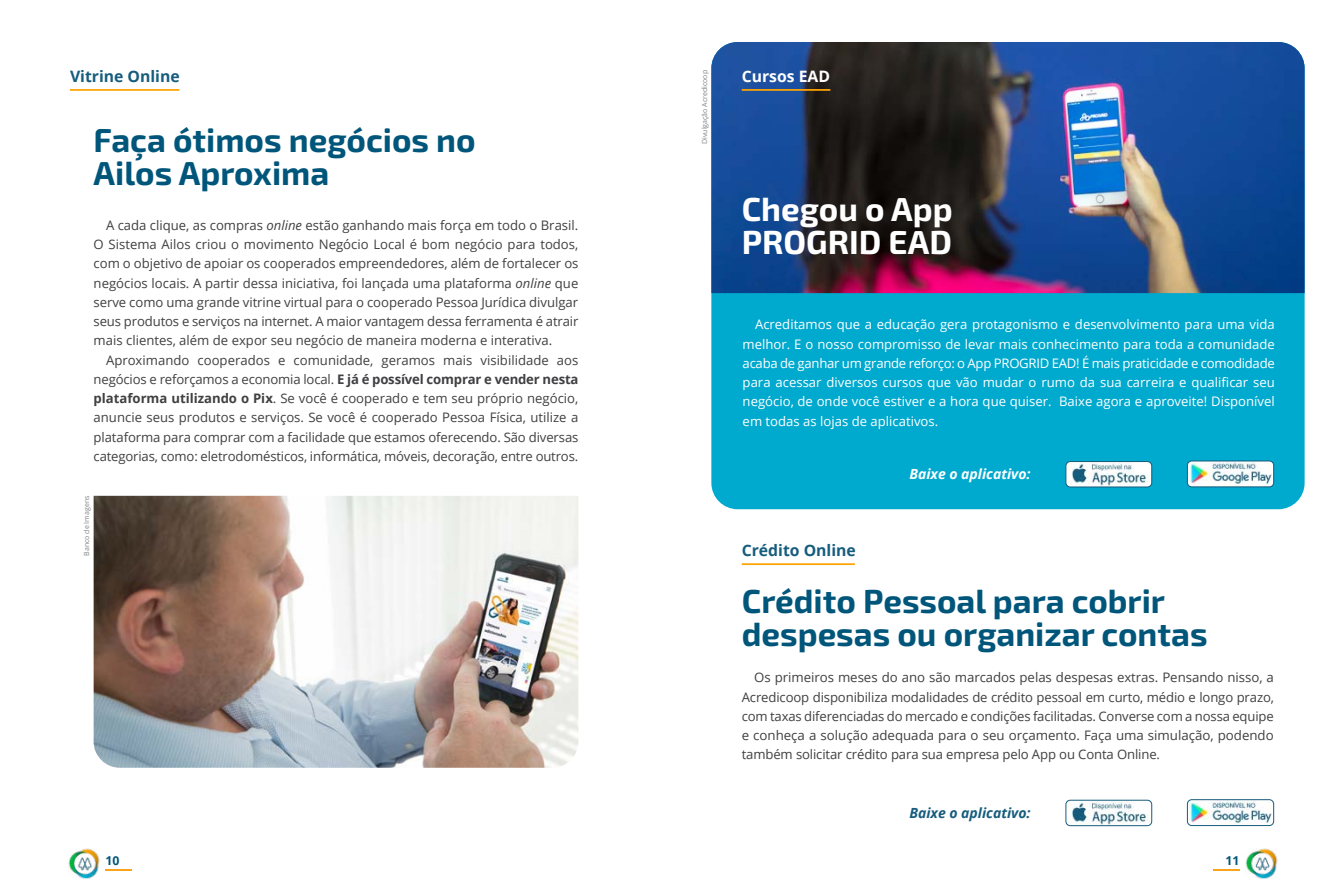
<style>
.page{position:relative;width:1344px;height:896px;background:#fff}
.page>*{position:absolute;margin:0;border:0;box-sizing:border-box;transform-origin:0 0}
.t1{font:700 33.25px/33.2px "Exo 2";color:#00567a}
.t2{font:700 33.25px/33.2px "Exo 2";color:#fff}
.t3{font:700 15.75px "Open Sans";color:#165c7d}
.t4{font:700 15.75px "Open Sans";color:#fff}
.t5{font:italic 700 14px "Open Sans";color:#fff}
.t6{font:italic 700 14px "Open Sans";color:#165c7d}
.t7{font:13.12px/19.2px "Open Sans";letter-spacing:-.01em;color:#404042;text-align:justify}
.t8{font:13.12px/19.2px "Open Sans";color:#fff;text-align:justify}
.t9{font:700 12.25px "Open Sans";color:#00567a}
.t10{font:7px "Open Sans";color:#808285}
.s1{font-style:italic}
.s2{font-weight:700}
</style>
<div class="page">
<hr style="left:70px;top:89px;width:109px;height:2px;background:#ffa300">
<img style="left:94px;top:496px;width:484px;height:272px">
<div style="left:711px;top:42px;width:594px;height:467px;background:#00a9ce;border-radius:26px"></div>
<img style="left:711px;top:42px;width:594px;height:251px">
<hr style="left:742px;top:89px;width:88px;height:2px;background:#ffa300">
<img style="left:1066px;top:462px;width:86px;height:25px">
<div style="left:1066px;top:461px;width:86px;height:26px;border:1px solid #165c7d;border-radius:4px"></div>
<img style="left:1187px;top:461px;width:87px;height:26px">
<div style="left:1187px;top:461px;width:87px;height:26px;border:1px solid #165c7d;border-radius:4px"></div>
<img style="left:1066px;top:800px;width:86px;height:26px">
<div style="left:1066px;top:800px;width:86px;height:26px;border:1px solid #165c7d;border-radius:4px"></div>
<img style="left:1189px;top:801px;width:85px;height:25px">
<div style="left:1187px;top:799px;width:87px;height:27px;border:1px solid #165c7d;border-radius:4px"></div>
<hr style="left:742px;top:563px;width:113px;height:2px;background:#ffa300">
<img style="left:1246px;top:848px;width:31px;height:30px">
<img style="left:68px;top:848px;width:31px;height:30px">
<hr style="left:106px;top:869px;width:26px;height:2px;background:#faa419">
<hr style="left:1213px;top:869px;width:27px;height:2px;background:#faa419">
<p class="t3" style="left:70px;top:65px;width:111px">Vitrine Online</p>
<h1 class="t1" style="left:94px;top:124px;width:384px">Faça ótimos negócios no<br>Ailos Aproxima</h1>
<p class="t7" style="left:94px;top:215px;width:486px;text-indent:12px">A cada clique, as compras <span class="s1">online</span> estão ganhando mais força em todo o Brasil.<br>O Sistema Ailos criou o movimento Negócio Local é bom negócio para todos, com o objetivo de apoiar os cooperados empreendedores, além de fortalecer os negócios locais. A partir dessa iniciativa, foi lançada uma plataforma <span class="s1">online</span> que serve como uma grande vitrine virtual para o cooperado Pessoa Jurídica divulgar seus produtos e serviços na internet. A maior vantagem dessa ferramenta é atrair mais clientes, além de expor seu negócio de maneira moderna e interativa.</p>
<p class="t7" style="left:94px;top:350px;width:486px;text-indent:12px">Aproximando cooperados e comunidade, geramos mais visibilidade aos negócios e reforçamos a economia local. <span class="s2">E já é possível comprar e vender nesta plataforma utilizando o Pix</span>. Se você é cooperado e tem seu próprio negócio, anuncie seus produtos e serviços. Se você é cooperado Pessoa Física, utilize a plataforma para comprar com a facilidade que estamos oferecendo. São diversas categorias, como: eletrodomésticos, informática, móveis, decoração, entre outros.</p>
<p class="t10" style="left:82px;top:556px;width:61px;rotate:-90deg">Banco de Imagens</p>
<p class="t10" style="left:700px;top:144px;width:76px;rotate:-90deg">Divulgação Acredicoop</p>
<p class="t4" style="left:742px;top:65px;width:90px">Cursos EAD</p>
<h1 class="t2" style="left:742px;top:193px;width:212px">Chegou o App<br>PROGRID EAD</h1>
<p class="t8" style="left:743px;top:315px;width:534px;text-indent:12px">Acreditamos que a educação gera protagonismo e desenvolvimento para uma vida melhor. E o nosso compromisso de levar mais conhecimento para toda a comunidade acaba de ganhar um grande reforço: o App PROGRID EAD! É mais praticidade e comodidade para acessar diversos cursos que vão mudar o rumo da sua carreira e qualificar seu negócio, de onde você estiver e a hora que quiser. Baixe agora e aproveite! Disponível em todas as lojas de aplicativos.</p>
<p class="t5" style="left:909px;top:464px;width:123px">Baixe o aplicativo:</p>
<p class="t3" style="left:742px;top:539px;width:116px">Crédito Online</p>
<h1 class="t1" style="left:742px;top:585px;width:467px">Crédito Pessoal para cobrir despesas ou organizar contas</h1>
<p class="t7" style="left:742px;top:668px;width:534px;text-indent:12px">Os primeiros meses do ano são marcados pelas despesas extras. Pensando nisso, a Acredicoop disponibiliza modalidades de crédito pessoal em curto, médio e longo prazo, com taxas diferenciadas do mercado e condições facilitadas. Converse com a nossa equipe e conheça a solução adequada para o seu orçamento. Faça uma simulação, podendo também solicitar crédito para sua empresa pelo App ou Conta Online.</p>
<p class="t6" style="left:909px;top:803px;width:123px">Baixe o aplicativo:</p>
<p class="t9" style="left:106px;top:852px;width:15px">10</p>
<p class="t9" style="left:1226px;top:852px;width:15px">11</p>
</div>
